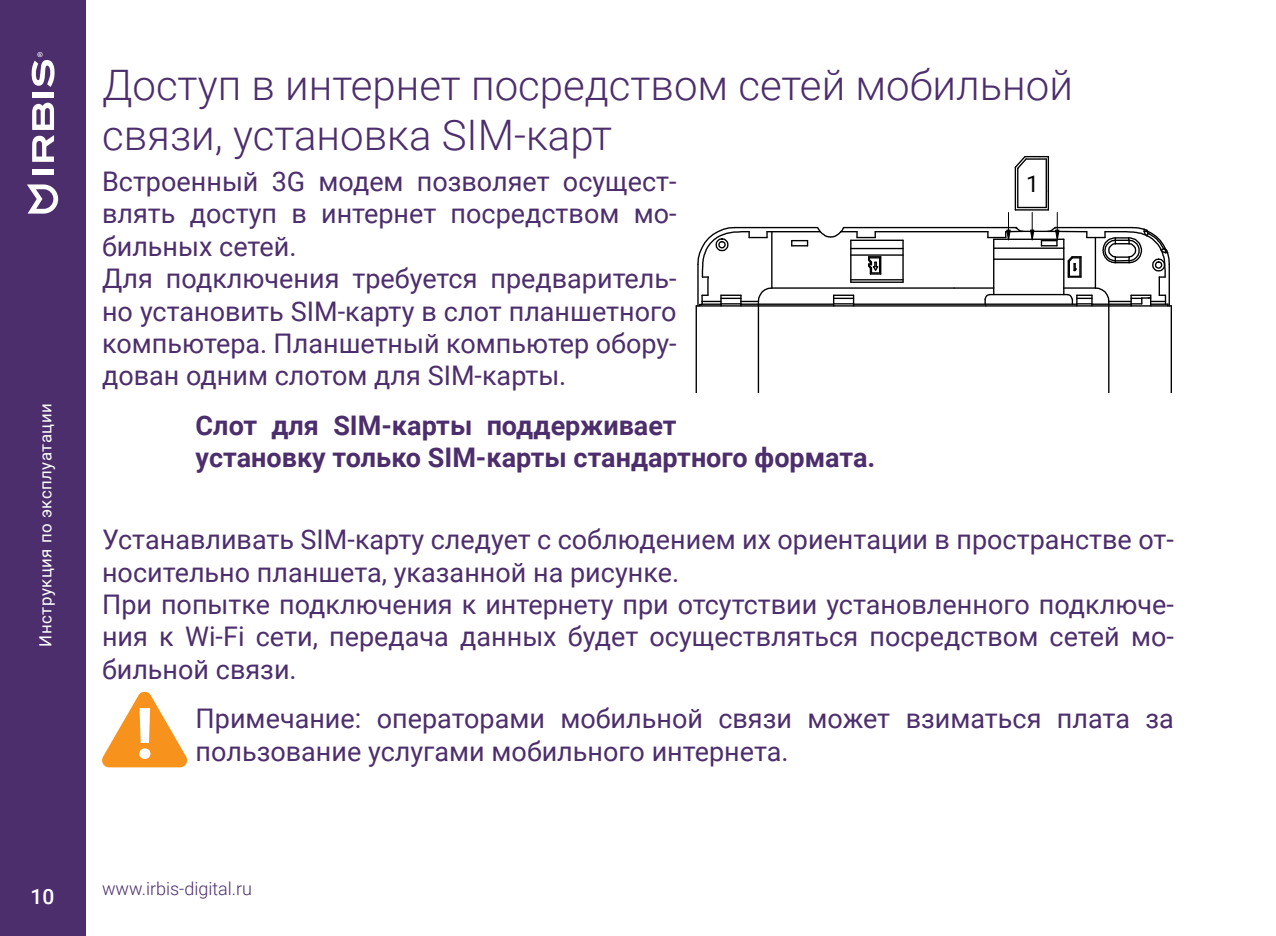
<style>
.page{position:relative;width:1276px;height:936px;background:#fff}
.page>*{position:absolute;margin:0;border:0;box-sizing:border-box;transform-origin:0 0}
.t1{font:700 70.8px "Roboto";color:#fff}
.t2{font:300 42px/50.4px "Roboto";color:#4d2e6d}
.t3{font:27px/32.4px "Roboto";color:#4d2e6d}
.t4{font:700 27px/32.4px "Roboto";color:#4d2e6d}
.t5{font:22.8px "Roboto";color:#000}
.t6{font:500 21px "Roboto";color:#fff}
.t7{font:300 18px "Roboto";color:#4d2e6d}
.t8{font:16.8px "Roboto";letter-spacing:.03em;color:#fff}
</style>
<div class="page">
<div style="left:0;top:0;width:85px;height:935px;background:#4d2e6d"></div>
<svg style="left:27px;top:184px;width:31px;height:29px"></svg>
<svg style="left:32px;top:102px;width:22px;height:60px"></svg>
<div style="left:32px;top:169px;width:22px;height:5px;background:#fff"></div>
<div style="left:32px;top:92px;width:22px;height:5px;background:#fff"></div>
<svg style="left:31px;top:52px;width:24px;height:35px"></svg>
<svg style="left:102px;top:691px;width:85px;height:76px"></svg>
<hr style="left:1048px;top:231px;width:38px;height:1px;background:#000">
<hr style="left:734px;top:227px;width:83px;height:1px;background:#000">
<hr style="left:843px;top:227px;width:172px;height:1px;background:#000">
<hr style="left:1055px;top:227px;width:77px;height:1px;background:#000">
<hr style="left:875px;top:231px;width:113px;height:1px;background:#000">
<hr style="left:772px;top:231px;width:48px;height:1px;background:#000">
<hr style="left:993px;top:238px;width:70px;height:2px;background:#000">
<hr style="left:851px;top:239px;width:52px;height:2px;background:#000">
<hr style="left:993px;top:247px;width:70px;height:2px;background:#000">
<hr style="left:851px;top:248px;width:52px;height:1px;background:#000">
<hr style="left:851px;top:254px;width:52px;height:2px;background:#000">
<hr style="left:993px;top:258px;width:70px;height:2px;background:#000">
<hr style="left:851px;top:279px;width:52px;height:1px;background:#000">
<hr style="left:851px;top:281px;width:52px;height:2px;background:#000">
<hr style="left:1063px;top:287px;width:32px;height:2px;background:#000">
<hr style="left:954px;top:287px;width:39px;height:2px;background:#000">
<hr style="left:772px;top:287px;width:182px;height:2px;background:#000">
<hr style="left:989px;top:294px;width:78px;height:1px;background:#000">
<hr style="left:833px;top:294px;width:20px;height:2px;background:#000">
<hr style="left:853px;top:303px;width:133px;height:2px;background:#000">
<hr style="left:741px;top:303px;width:92px;height:2px;background:#000">
<hr style="left:986px;top:303px;width:91px;height:2px;background:#000">
<hr style="left:986px;top:305px;width:185px;height:1px;background:#000">
<hr style="left:696px;top:305px;width:290px;height:1px;background:#000">
<hr style="left:1170px;top:306px;width:2px;height:86px;background:#000">
<hr style="left:1108px;top:301px;width:1px;height:91px;background:#000">
<hr style="left:1063px;top:239px;width:1px;height:55px;background:#000">
<hr style="left:993px;top:239px;width:1px;height:55px;background:#000">
<svg style="left:983px;top:293px;width:8px;height:11px"></svg>
<hr style="left:902px;top:240px;width:1px;height:42px;background:#000">
<svg style="left:815px;top:226px;width:61px;height:13px"></svg>
<hr style="left:850px;top:240px;width:1px;height:42px;background:#000">
<svg style="left:833px;top:295px;width:21px;height:11px"></svg>
<svg style="left:791px;top:240px;width:17px;height:6px"></svg>
<hr style="left:758px;top:301px;width:1px;height:91px;background:#000">
<svg style="left:1066px;top:226px;width:104px;height:80px"></svg>
<svg style="left:868px;top:256px;width:13px;height:18px"></svg>
<svg style="left:696px;top:226px;width:77px;height:80px"></svg>
<hr style="left:697px;top:264px;width:1px;height:42px;background:#000">
<hr style="left:695px;top:306px;width:2px;height:86px;background:#000">
<svg style="left:987px;top:191px;width:72px;height:55px"></svg>
<hr style="left:1047px;top:157px;width:2px;height:34px;background:#000">
<hr style="left:1045px;top:159px;width:2px;height:48px;background:#000">
<hr style="left:1017px;top:168px;width:1px;height:39px;background:#000">
<hr style="left:1014px;top:167px;width:2px;height:43px;background:#000">
<svg style="left:1014px;top:155px;width:34px;height:15px"></svg>
<p class="t8" style="left:34px;top:646px;width:245px;rotate:-90deg">Инструкция по эксплуатации</p>
<h2 class="t2" style="left:102px;top:58px;width:972px">Доступ в интернет посредством сетей мобильной связи, установка SIM-карт</h2>
<p class="t3" style="left:102px;top:164px;width:576px">Встроенный 3G модем позволяет осущест&shy;влять доступ в интернет посредством мо&shy;бильных сетей.<br>Для подключения требуется предваритель&shy;но установить SIM-карту в слот планшетного компьютера. Планшетный компьютер обору&shy;дован одним слотом для SIM-карты.</p>
<p class="t4" style="left:196px;top:408px;width:681px">Слот для SIM-карты поддерживает<br>установку только SIM-карты стандартного формата.</p>
<p class="t5" style="left:1026px;top:168px;width:14px">1</p>
<p class="t3" style="left:102px;top:522px;width:1073px">Устанавливать SIM-карту следует с соблюдением их ориентации в пространстве от&shy;носительно планшета, указанной на рисунке.<br>При попытке подключения к интернету при отсутствии установленного подключе&shy;ния к Wi-Fi сети, передача данных будет осуществляться посредством сетей мо&shy;бильной связи.</p>
<p class="t3" style="left:196px;top:701px;width:979px">Примечание: операторами мобильной связи может взиматься плата за</p>
<h1 class="t1" style="left:135px;top:683px;width:21px">!</h1>
<p class="t3" style="left:196px;top:733px;width:594px">пользование услугами мобильного интернета.</p>
<p class="t6" style="left:31px;top:882px;width:25px">10</p>
<p class="t7" style="left:102px;top:876px;width:152px">www.irbis-digital.ru</p>
</div>
